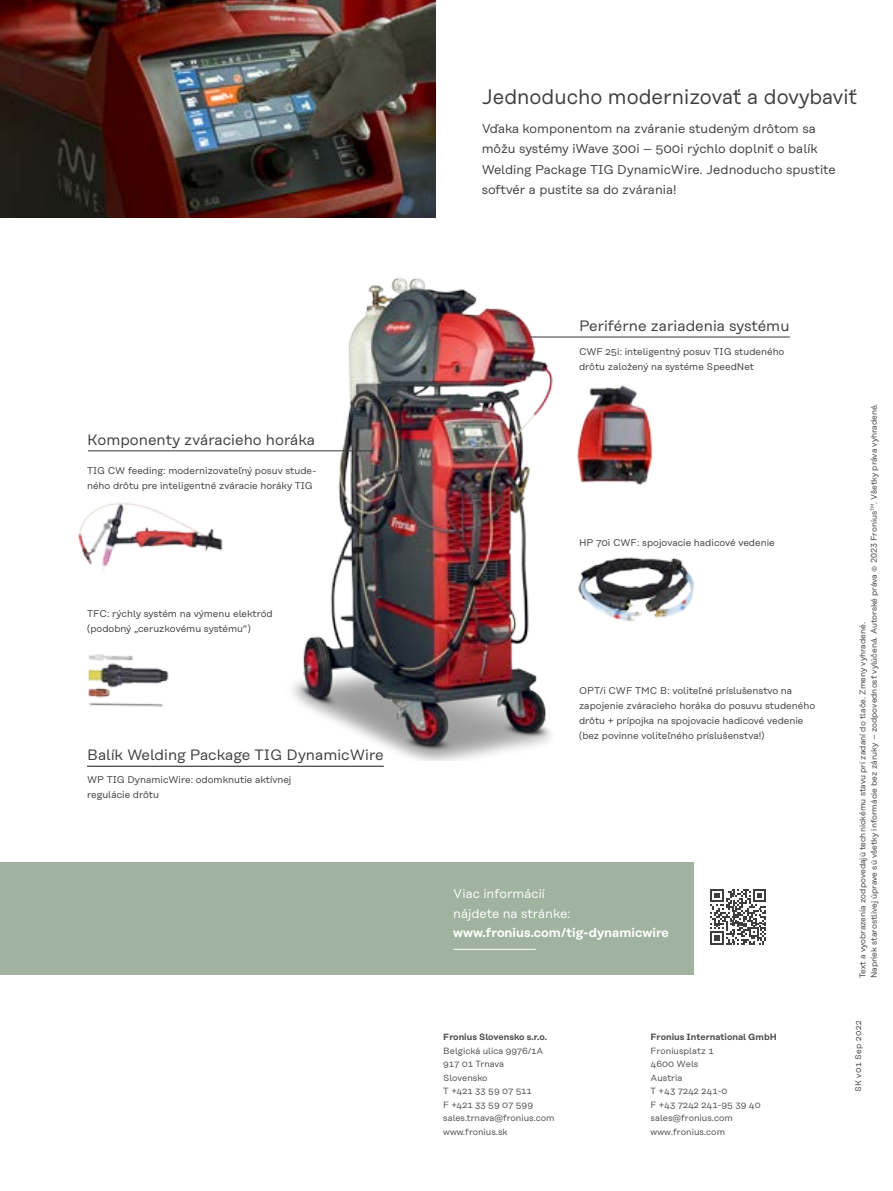
<style>
.page{position:relative;width:893px;height:1191px;background:#fff}
.page>*{position:absolute;margin:0;border:0;box-sizing:border-box;transform-origin:0 0}
.t1{font:21px "Rational Text";color:#3e3e3f;scale:.96 1}
.t2{font:15px "Rational Text";color:#3e3e3f}
.t3{font:12.75px/20.2px "Rational Text";color:#3e3e3f}
.t4{font:12.75px/19.5px "Rational Text";color:#fff}
.t5{font:600 12.75px "Rational Text";color:#fff}
.t6{font:9.75px/15px "Rational Text";color:#3e3e3f}
.t7{font:9px/13.5px "Rational Text";color:#4b4c4d}
.t8{font:600 9px "Rational Text";color:#4b4c4d}
.t9{font:8.25px/11.2px "Rational Text";color:#3e3e3f}
</style>
<div class="page">
<div style="left:0;top:862px;width:693px;height:113px;background:#9fb39e"></div>
<hr style="left:453px;top:949px;width:83px;height:1px;background:#fff">
<img style="left:0;top:0;width:436px;height:217px">
<img style="left:227px;top:182px;width:369px;height:578px">
<img style="left:77px;top:489px;width:153px;height:89px">
<img style="left:88px;top:654px;width:81px;height:53px">
<img style="left:574px;top:380px;width:79px;height:109px">
<hr style="left:88px;top:450px;width:285px;height:1px;background:#3e3e3f">
<hr style="left:529px;top:336px;width:261px;height:1px;background:#3e3e3f">
<svg style="left:710px;top:889px;width:56px;height:55px"></svg>
<img style="left:574px;top:541px;width:121px;height:92px">
<hr style="left:87px;top:765px;width:297px;height:2px;background:#3e3e3f">
<h2 class="t2" style="left:87px;top:431px;width:230px">Komponenty zváracieho horáka</h2>
<p class="t6" style="left:87px;top:463px;width:231px">TIG CW feeding: modernizovateľný posuv stude&shy;ného drôtu pre inteligentné zváracie horáky TIG</p>
<p class="t6" style="left:87px;top:606px;width:187px">TFC: rýchly systém na výmenu elektród (podobný „ceruzkovému systému“)</p>
<h2 class="t2" style="left:87px;top:746px;width:298px">Balík Welding Package TIG DynamicWire</h2>
<p class="t6" style="left:87px;top:772px;width:206px">WP TIG DynamicWire: odomknutie aktívnej regulácie drôtu</p>
<h1 class="t1" style="left:482px;top:85px;width:393px">Jednoducho modernizovať a dovybaviť</h1>
<h3 class="t3" style="left:482px;top:118px;width:356px">Vďaka komponentom na zváranie studeným drôtom sa môžu systémy iWave 300i – 500i rýchlo doplniť o balík Welding Package TIG DynamicWire. Jednoducho spustite softvér a pustite sa do zvárania!</h3>
<h2 class="t2" style="left:579px;top:318px;width:212px">Periférne zariadenia systému</h2>
<p class="t6" style="left:579px;top:344px;width:207px">CWF 25i: inteligentný posuv TIG studeného drôtu založený na systéme SpeedNet</p>
<p class="t6" style="left:579px;top:535px;width:197px">HP 70i CWF: spojovacie hadicové vedenie</p>
<p class="t6" style="left:579px;top:683px;width:238px">OPT/i CWF TMC B: voliteľné príslušenstvo na zapojenie zváracieho horáka do posuvu studeného drôtu + prípojka na spojovacie hadicové vedenie (bez povinne voliteľného príslušenstva!)</p>
<h3 class="t4" style="left:453px;top:884px;width:119px">Viac informácií nájdete na stránke:</h3>
<h3 class="t5" style="left:453px;top:925px;width:217px">www.fronius.com/tig-dynamicwire</h3>
<p class="t8" style="left:443px;top:1031px;width:105px">Fronius Slovensko s.r.o.</p>
<p class="t7" style="left:443px;top:1043px;width:113px">Belgická ulica 9976/1A<br>917 01 Trnava<br>Slovensko<br>T +421 33 59 07 511<br>F +421 33 59 07 599 sales.trnava@fronius.com www.fronius.sk</p>
<p class="t8" style="left:651px;top:1031px;width:128px">Fronius International GmbH</p>
<p class="t7" style="left:651px;top:1043px;width:112px">Froniusplatz 1<br>4600 Wels<br>Austria<br>T +43 7242 241-0<br>F +43 7242 241-95 39 40 sales@fronius.com www.fronius.com</p>
<p class="t9" style="left:857px;top:978px;width:576px;rotate:-90deg">Text a vyobrazenia zodpovedajú technickému stavu pri zadaní do tlače. Zmeny vyhradené.<br>Napriek starostlivej úprave sú všetky informácie bez záruky – zodpovednosť vylúčená. Autorské práva © 2023 Fronius<sup>TM</sup>. Všetky práva vyhradené.</p>
<p class="t9" style="left:853px;top:1092px;width:74px;rotate:-90deg">SK v01 Sep 2022</p>
</div>
